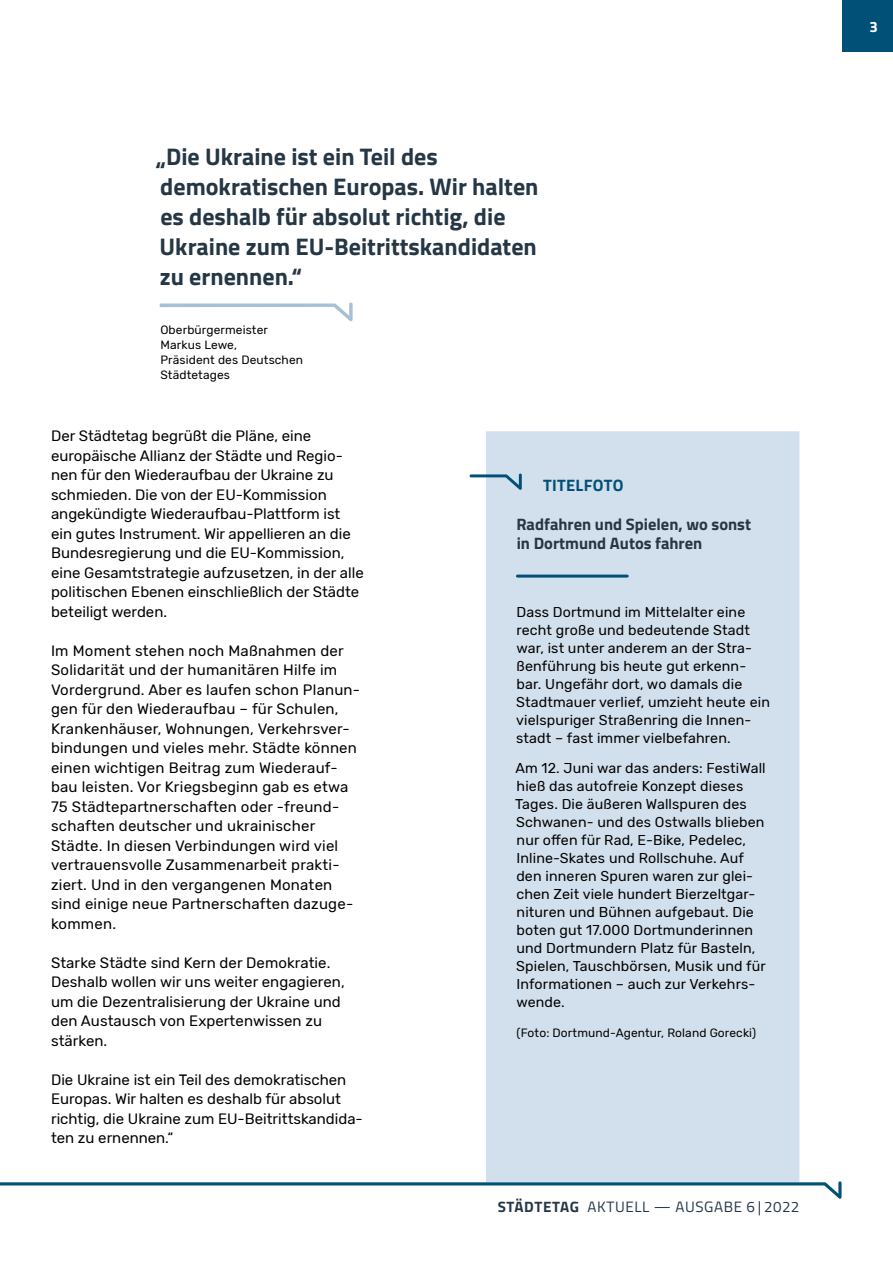
<style>
.page{position:relative;width:893px;height:1263px;background:#fff}
.page>*{position:absolute;margin:0;border:0;box-sizing:border-box;transform-origin:0 0}
.t1{font:700 24px/30px "Titillium Web";color:#253645}
.t2{font:700 16.5px/19.5px "Titillium Web";color:#253645}
.t3{font:700 16.5px "Titillium Web";letter-spacing:.02em;color:#005077}
.t4{font:15px/19.5px "Rubik";letter-spacing:.005em;color:#000}
.t5{font:15px "Titillium Web";letter-spacing:.04em;color:#253645}
.t6{font:700 15px "Titillium Web";color:#fff}
.t7{font:14.25px/18px "Rubik";letter-spacing:.01em;color:#000}
.t8{font:12px/15px "Rubik";letter-spacing:.01em;color:#000}
.s1{font-weight:700}
</style>
<div class="page">
<div style="left:842px;top:0;width:51px;height:51px;background:#005077"></div>
<div style="left:486px;top:431px;width:313px;height:750px;background:#d2dfec"></div>
<svg style="left:470px;top:473px;width:52px;height:17px"></svg>
<hr style="left:517px;top:575px;width:110px;height:3px;background:#005077">
<svg style="left:0;top:1181px;width:841px;height:18px"></svg>
<svg style="left:160px;top:302px;width:193px;height:19px"></svg>
<h1 class="t1" style="left:156px;top:140px;width:384px">„Die Ukraine ist ein Teil des demokratischen Europas. Wir halten es deshalb für absolut richtig, die<br>Ukraine zum EU-Beitrittskandidaten zu ernennen.“</h1>
<p class="t8" style="left:160px;top:322px;width:144px">Oberbürgermeister<br>Markus Lewe,<br>Präsident des Deutschen<br>Städtetages</p>
<p class="t4" style="left:51px;top:426px;width:314px">Der Städtetag begrüßt die Pläne, eine europäische Allianz der Städte und Regio&shy;nen für den Wiederaufbau der Ukraine zu schmieden. Die von der EU-Kommission angekündigte Wiederaufbau-Plattform ist ein gutes Instrument. Wir appellieren an die Bundesregierung und die EU-Kommission, eine Gesamtstrategie aufzusetzen, in der alle politischen Ebenen einschließlich der Städte beteiligt werden.</p>
<p class="t4" style="left:51px;top:641px;width:311px">Im Moment stehen noch Maßnahmen der Solidarität und der humanitären Hilfe im Vordergrund. Aber es laufen schon Planun&shy;gen für den Wiederaufbau – für Schulen, Krankenhäuser, Wohnungen, Verkehrsver&shy;bindungen und vieles mehr. Städte können einen wichtigen Beitrag zum Wiederauf&shy;bau leisten. Vor Kriegsbeginn gab es etwa 75 Städtepartnerschaften oder -freund&shy;schaften deutscher und ukrainischer Städte. In diesen Verbindungen wird viel vertrauensvolle Zusammenarbeit prakti&shy;ziert. Und in den vergangenen Monaten sind einige neue Partnerschaften dazuge&shy;kommen.</p>
<p class="t4" style="left:51px;top:953px;width:295px">Starke Städte sind Kern der Demokratie.<br>Deshalb wollen wir uns weiter engagieren, um die Dezentralisierung der Ukraine und den Austausch von Expertenwissen zu stärken.</p>
<p class="t4" style="left:51px;top:1070px;width:313px">Die Ukraine ist ein Teil des demokratischen Europas. Wir halten es deshalb für absolut richtig, die Ukraine zum EU-Beitrittskandida&shy;ten zu ernennen.“</p>
<p class="t3" style="left:543px;top:473px;width:82px">TITELFOTO</p>
<p class="t2" style="left:516px;top:514px;width:236px">Radfahren und Spielen, wo sonst in Dortmund Autos fahren</p>
<p class="t7" style="left:516px;top:603px;width:255px">Dass Dortmund im Mittelalter eine recht große und bedeutende Stadt war, ist unter anderem an der Stra&shy;ßenführung bis heute gut erkenn&shy;bar. Ungefähr dort, wo damals die Stadtmauer verlief, umzieht heute ein vielspuriger Straßenring die Innen&shy;stadt – fast immer vielbefahren.</p>
<p class="t7" style="left:515px;top:759px;width:252px">Am 12. Juni war das anders: FestiWall hieß das autofreie Konzept dieses Tages. Die äußeren Wallspuren des Schwanen- und des Ostwalls blieben nur offen für Rad, E-Bike, Pedelec, Inline-Skates und Rollschuhe. Auf den inneren Spuren waren zur glei&shy;chen Zeit viele hundert Bierzeltgar&shy;nituren und Bühnen aufgebaut. Die boten gut 17.000 Dortmunderinnen und Dortmundern Platz für Basteln, Spielen, Tauschbörsen, Musik und für Informationen – auch zur Verkehrs&shy;wende.</p>
<p class="t8" style="left:517px;top:1025px;width:241px">(Foto: Dortmund-Agentur, Roland Gorecki)</p>
<p class="t5" style="left:498px;top:1196px;width:303px"><span class="s1">STÄDTETAG</span> AKTUELL — AUSGABE 6 | 2022</p>
<p class="t6" style="left:869px;top:16px;width:10px">3</p>
</div>
